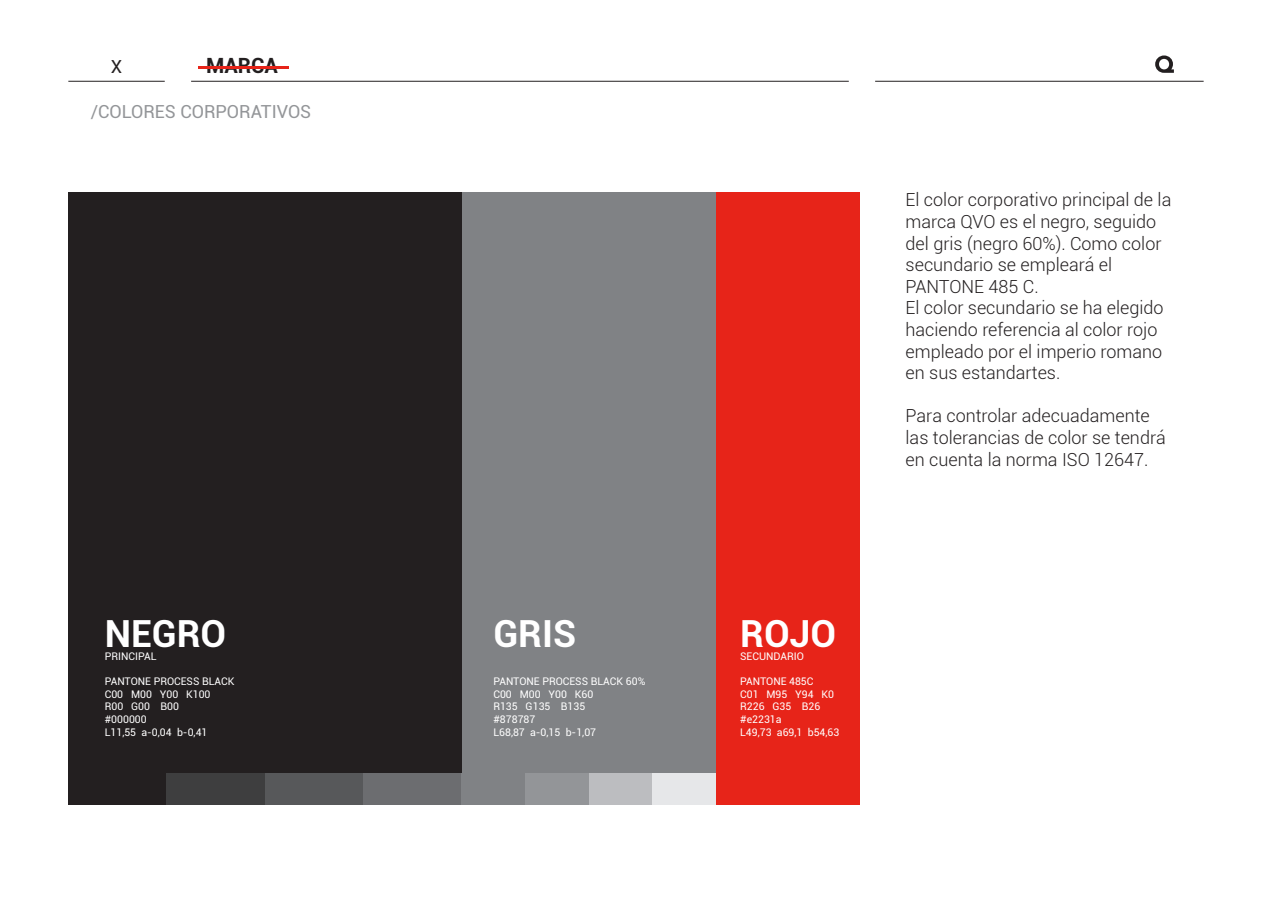
<style>
.page{position:relative;width:1272px;height:902px;background:#fff}
.page>*{position:absolute;margin:0;border:0;box-sizing:border-box;transform-origin:0 0}
.t1{font:700 37.35px "Roboto";color:#fff}
.t2{font:700 21px "Roboto";color:#231f20}
.t3{font:300 18px/21.6px "Roboto";color:#231f20}
.t4{font:18px "Roboto";color:#939598}
.t5{font:18px "Roboto";color:#231f20}
.t6{font:10.5px/12.6px "Roboto";color:#fff}
</style>
<div class="page">
<hr style="left:68px;top:81px;width:97px;height:1px;background:#231f20">
<hr style="left:875px;top:81px;width:328px;height:1px;background:#231f20">
<hr style="left:191px;top:81px;width:658px;height:1px;background:#231f20">
<hr style="left:198px;top:66px;width:90px;height:3px;background:#e72419">
<svg style="left:1155px;top:55px;width:19px;height:18px"></svg>
<div style="left:716px;top:193px;width:144px;height:612px;background:#e72419"></div>
<div style="left:462px;top:193px;width:254px;height:612px;background:#808285"></div>
<div style="left:68px;top:193px;width:394px;height:612px;background:#231f20"></div>
<div style="left:167px;top:773px;width:98px;height:32px;background:#3e3e3f"></div>
<div style="left:265px;top:773px;width:98px;height:32px;background:#57585a"></div>
<div style="left:363px;top:773px;width:99px;height:32px;background:#6c6d70"></div>
<div style="left:525px;top:773px;width:64px;height:32px;background:#939598"></div>
<div style="left:589px;top:773px;width:63px;height:32px;background:#bcbdc0"></div>
<div style="left:652px;top:773px;width:64px;height:32px;background:#e6e7e9"></div>
<p class="t2" style="left:206px;top:50px;width:73px">MARCA</p>
<p class="t5" style="left:111px;top:54px;width:13px">X</p>
<p class="t4" style="left:91px;top:99px;width:222px">/COLORES CORPORATIVOS</p>
<h1 class="t1" style="left:105px;top:608px;width:123px">NEGRO</h1>
<p class="t6" style="left:105px;top:650px;width:53px">PRINCIPAL</p>
<p class="t6" style="left:105px;top:675px;width:131px">PANTONE PROCESS BLACK<br>C00 M00 Y00 K100<br>R00 G00 B00<br>#000000<br>L11,55 a-0,04 b-0,41</p>
<h1 class="t1" style="left:493px;top:608px;width:84px">GRIS</h1>
<p class="t6" style="left:493px;top:675px;width:153px">PANTONE PROCESS BLACK 60%<br>C00 M00 Y00 K60<br>R135 G135 B135<br>#878787<br>L68,87 a-0,15 b-1,07</p>
<h1 class="t1" style="left:740px;top:608px;width:97px">ROJO</h1>
<p class="t6" style="left:740px;top:650px;width:65px">SECUNDARIO</p>
<p class="t6" style="left:740px;top:675px;width:101px">PANTONE 485C<br>C01 M95 Y94 K0<br>R226 G35 B26 #e2231a<br>L49,73 a69,1 b54,63</p>
<p class="t3" style="left:905px;top:189px;width:267px">El color corporativo principal de la marca QVO es el negro, seguido del gris (negro 60%). Como color secundario se empleará el<br>PANTONE 485 C.<br>El color secundario se ha elegido haciendo referencia al color rojo empleado por el imperio romano en sus estandartes.</p>
<p class="t3" style="left:905px;top:405px;width:262px">Para controlar adecuadamente las tolerancias de color se tendrá en cuenta la norma ISO 12647.</p>
</div>
